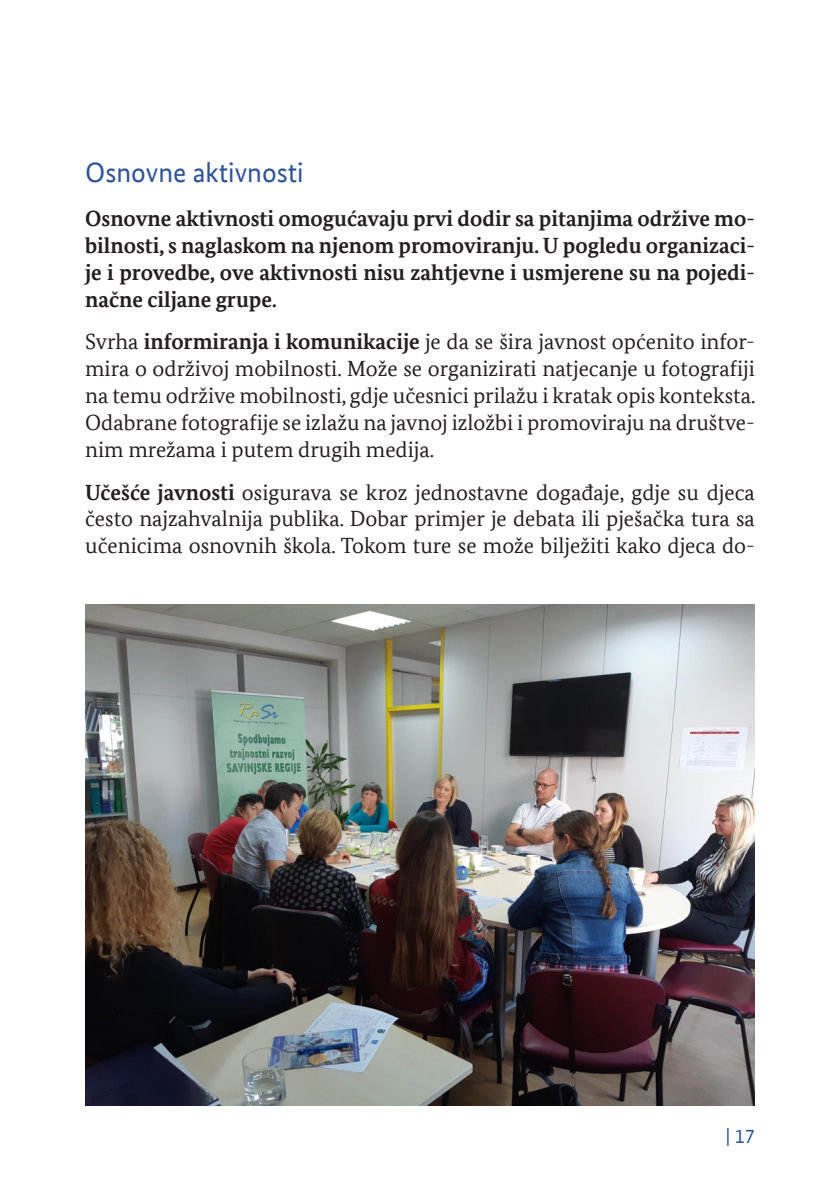
<style>
.page{position:relative;width:840px;height:1191px;background:#fff}
.page>*{position:absolute;margin:0;border:0;box-sizing:border-box;transform-origin:0 0}
.Heading_2{font:28px "Bundes Sans Office";color:#2f5496}
.t1{font:22px/26.8px "Bundes Serif Office";color:#231f20;text-align:justify}
.t2{font:700 22px/26.8px "Bundes Serif Office";color:#231f20;text-align:justify}
.t3{font:20px "Bundes Sans Office";color:#2f5496}
.s1{font-weight:700}
</style>
<div class="page">
<img style="left:85px;top:604px;width:669px;height:502px">
<p class="Heading_2" style="left:85px;top:157px;width:220px">Osnovne aktivnosti</p>
<p class="t2" style="left:85px;top:205px;width:670px">Osnovne aktivnosti omogućavaju prvi dodir sa pitanjima održive mo&shy;bilnosti, s naglaskom na njenom promoviranju. U pogledu organizaci&shy;je i provedbe, ove aktivnosti nisu zahtjevne i usmjerene su na pojedi&shy;načne ciljane grupe.</p>
<p class="t1" style="left:85px;top:328px;width:671px">Svrha <span class="s1">informiranja i komunikacije</span> je da se šira javnost općenito infor&shy;mira o održivoj mobilnosti. Može se organizirati natjecanje u fotografiji na temu održive mobilnosti, gdje učesnici prilažu i kratak opis konteksta.<br>Odabrane fotografije se izlažu na javnoj izložbi i promoviraju na društve&shy;nim mrežama i putem drugih medija.</p>
<p class="t1" style="left:85px;top:478px;width:670px"><span class="s1">Učešće javnosti</span> osigurava se kroz jednostavne događaje, gdje su djeca često najzahvalnija publika. Dobar primjer je debata ili pješačka tura sa učenicima osnovnih škola. Tokom ture se može bilježiti kako djeca do-</p>
<p class="t3" style="left:725px;top:1124px;width:30px">| 17</p>
</div>
